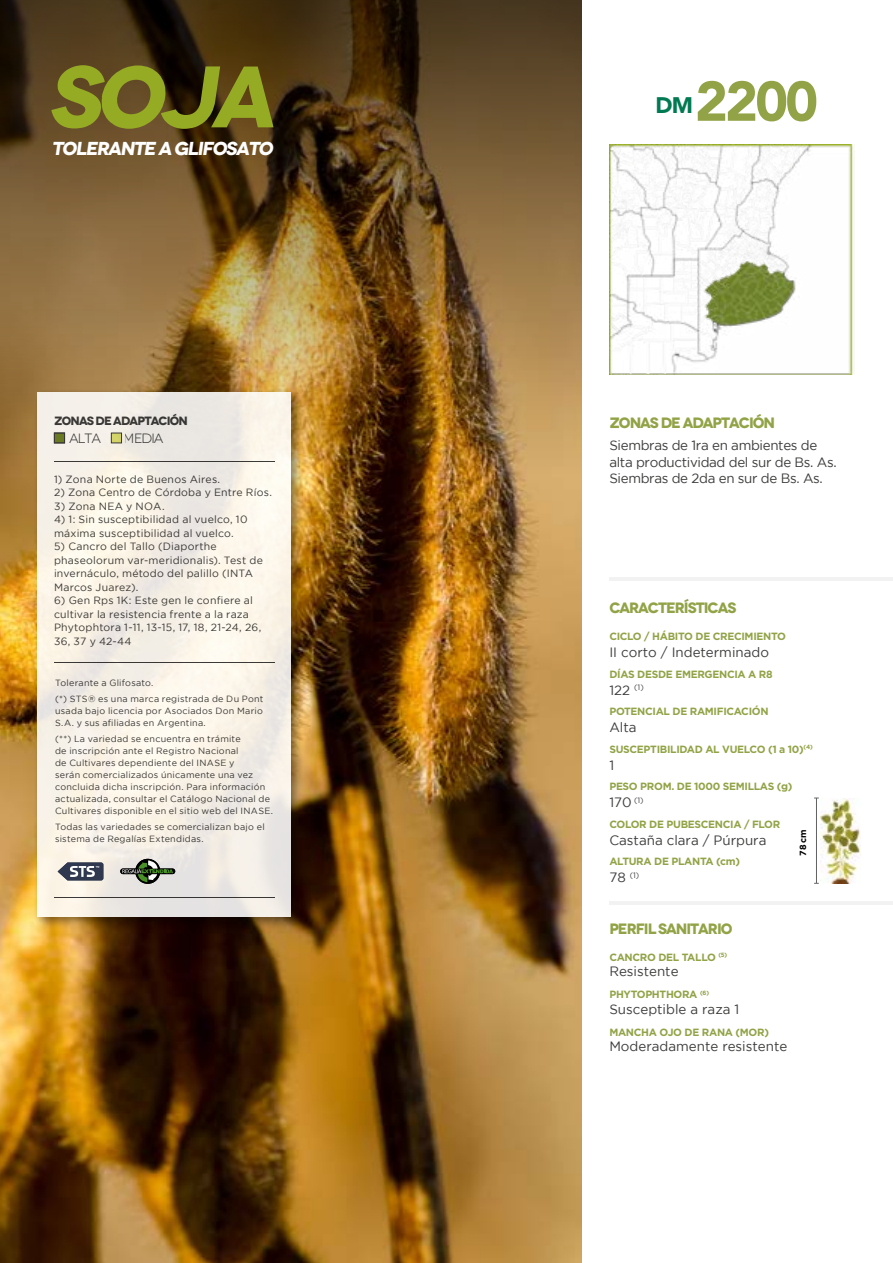
<style>
.page{position:relative;width:893px;height:1263px;background:#fff}
.page>*{position:absolute;margin:0;border:0;box-sizing:border-box;transform-origin:0 0}
.t1{font:700 expanded 87px "Novecento";color:#95ab24}
.t2{font:900 55.5px "Avenir";color:#91a346}
.t3{font:900 22.5px "Avenir";color:#007a52}
.t4{font:700 expanded 18.75px "Novecento";color:#fff}
.t5{font:700 expanded 15px "Novecento";letter-spacing:-.07em;color:#91a346}
.t6{font:13.5px "Gotham";color:#3c3c3b}
.t7{font:13.5px/16.5px "Gotham";letter-spacing:-.025em;color:#3c3c3b}
.t8{font:expanded 13.5px "Novecento";letter-spacing:-.07em;color:#3c3c3b}
.t9{font:700 expanded 12px "Novecento";letter-spacing:-.07em;color:#3c3c3b}
.t10{font:10.5px/13.5px "Gotham";letter-spacing:.02em;color:#3c3c3b}
.t11{font:700 10.5px "Gotham";letter-spacing:-.03em;color:#91a346}
.t12{font:9px/12px "Gotham";letter-spacing:.025em;color:#3c3c3b}
.t13{font:700 9px "Gotham";color:#000}
.t14{font:7.8px "Gotham";color:#3c3c3b}
.s1{font-size:13.5px}
</style>
<div class="page">
<img style="left:0;top:0;width:581px;height:1263px">
<hr style="left:816px;top:798px;width:1px;height:85px;background:#646363">
<img style="left:820px;top:798px;width:40px;height:85px">
<hr style="left:609px;top:578px;width:284px;height:3px;background:#f2f2f2">
<hr style="left:609px;top:902px;width:284px;height:3px;background:#f2f2f2">
<img style="left:609px;top:144px;width:245px;height:230px">
<div style="left:34px;top:388px;width:270px;height:542px;background:#000;opacity:.5"></div>
<svg style="left:37px;top:392px;width:254px;height:524px;background:#f5f0e7"></svg>
<hr style="left:54px;top:897px;width:220px;height:1px;background:#3c3c3b">
<div style="left:54px;top:433px;width:11px;height:10px;background:#697a23"></div>
<div style="left:54px;top:433px;width:11px;height:10px;border:1px solid #3c3c3b"></div>
<div style="left:111px;top:433px;width:11px;height:10px;background:#d4d369;border:1px solid #3c3c3b"></div>
<hr style="left:54px;top:461px;width:220px;height:1px;background:#3c3c3b">
<hr style="left:54px;top:662px;width:220px;height:1px;background:#3c3c3b">
<svg style="left:135px;top:859px;width:25px;height:25px"></svg>
<svg style="left:120px;top:860px;width:55px;height:22px"></svg>
<svg style="left:58px;top:862px;width:45px;height:18px"></svg>
<h1 class="t1" style="left:48px;top:42px;width:243px">SOJA</h1>
<h3 class="t4" style="left:52px;top:137px;width:226px">TOLERANTE A GLIFOSATO</h3>
<h3 class="t9" style="left:54px;top:413px;width:136px">ZONAS DE ADAPTACIÓN</h3>
<h3 class="t8" style="left:69px;top:430px;width:34px">ALTA</h3>
<h3 class="t8" style="left:124px;top:430px;width:41px">MEDIA</h3>
<p class="t10" style="left:54px;top:472px;width:168px">1) Zona Norte de Buenos Aires.</p>
<p class="t10" style="left:54px;top:485px;width:219px">2) Zona Centro de Córdoba y Entre Ríos.</p>
<p class="t10" style="left:54px;top:499px;width:112px">3) Zona NEA y NOA.</p>
<p class="t10" style="left:54px;top:512px;width:195px">4) 1: Sin susceptibilidad al vuelco, 10 máxima susceptibilidad al vuelco.</p>
<p class="t10" style="left:54px;top:540px;width:210px">5) Cancro del Tallo (Diaporthe phaseolorum var-meridionalis). Test de invernáculo, método del palillo (INTA<br>Marcos Juarez).</p>
<p class="t10" style="left:54px;top:594px;width:209px">6) Gen Rps 1K: Este gen le confiere al cultivar la resistencia frente a la raza Phytophtora 1-11, 13-15, 17, 18, 21-24, 26, 36, 37 y 42-44</p>
<p class="t12" style="left:55px;top:674px;width:210px;line-height:16.2px">Tolerante a Glifosato.<br>(*) STS® es una marca registrada de Du Pont</p>
<p class="t12" style="left:55px;top:705px;width:209px">usada bajo licencia por Asociados Don Mario<br>S.A. y sus afiliadas en Argentina.</p>
<p class="t12" style="left:55px;top:733px;width:220px">(**) La variedad se encuentra en trámite<br>de inscripción ante el Registro Nacional<br>de Cultivares dependiente del INASE y<br>serán comercializados únicamente una vez concluida dicha inscripción. Para información actualizada, consultar el Catálogo Nacional de Cultivares disponible en el sitio web del INASE.</p>
<p class="t12" style="left:55px;top:821px;width:211px">Todas las variedades se comercializan bajo el sistema de Regalías Extendidas.</p>
<h2 class="t2" style="left:695px;top:54px;width:125px">2200</h2>
<h3 class="t3" style="left:655px;top:86px;width:39px">DM</h3>
<h3 class="t5" style="left:609px;top:413px;width:167px">ZONAS DE ADAPTACIÓN</h3>
<h3 class="t7" style="left:609px;top:437px;width:229px">Siembras de 1ra en ambientes de alta productividad del sur de Bs. As.<br>Siembras de 2da en sur de Bs. As.</h3>
<h3 class="t5" style="left:609px;top:598px;width:129px">CARACTERÍSTICAS</h3>
<p class="t11" style="left:609px;top:630px;width:178px">CICLO / HÁBITO DE CRECIMIENTO</p>
<p class="t11" style="left:609px;top:667px;width:165px">DÍAS DESDE EMERGENCIA A R8</p>
<p class="t11" style="left:609px;top:705px;width:161px">POTENCIAL DE RAMIFICACIÓN</p>
<p class="t11" style="left:609px;top:742px;width:205px">SUSCEPTIBILIDAD AL VUELCO (1 a 10)<sup>(4)</sup></p>
<p class="t11" style="left:609px;top:780px;width:184px">PESO PROM. DE 1000 SEMILLAS (g)</p>
<p class="t11" style="left:609px;top:817px;width:172px">COLOR DE PUBESCENCIA / FLOR</p>
<p class="t11" style="left:609px;top:855px;width:132px">ALTURA DE PLANTA (cm)</p>
<h3 class="t6" style="left:609px;top:645px;width:161px">II corto / Indeterminado</h3>
<h3 class="t6" style="left:609px;top:682px;width:36px">122 <sup>(1)</sup></h3>
<h3 class="t6" style="left:609px;top:720px;width:29px">Alta</h3>
<h3 class="t6" style="left:609px;top:757px;width:6px">1</h3>
<h3 class="t6" style="left:609px;top:795px;width:36px">170 <sup>(1)</sup></h3>
<h3 class="t6" style="left:609px;top:832px;width:159px">Castaña clara / Púrpura</h3>
<p class="t14" style="left:609px;top:870px;width:31px"><span class="s1">78</span> (1)</p>
<p class="t13" style="left:797px;top:856px;width:28px;rotate:-90deg">78 cm</p>
<h3 class="t5" style="left:609px;top:920px;width:125px">PERFIL SANITARIO</h3>
<p class="t11" style="left:609px;top:950px;width:119px">CANCRO DEL TALLO <sup>(5)</sup></p>
<p class="t11" style="left:609px;top:987px;width:101px">PHYTOPHTHORA <sup>(6)</sup></p>
<p class="t11" style="left:609px;top:1025px;width:161px">MANCHA OJO DE RANA (MOR)</p>
<h3 class="t6" style="left:609px;top:964px;width:71px">Resistente</h3>
<h3 class="t6" style="left:609px;top:1002px;width:131px">Susceptible a raza 1</h3>
<h3 class="t6" style="left:609px;top:1039px;width:179px">Moderadamente resistente</h3>
</div>
